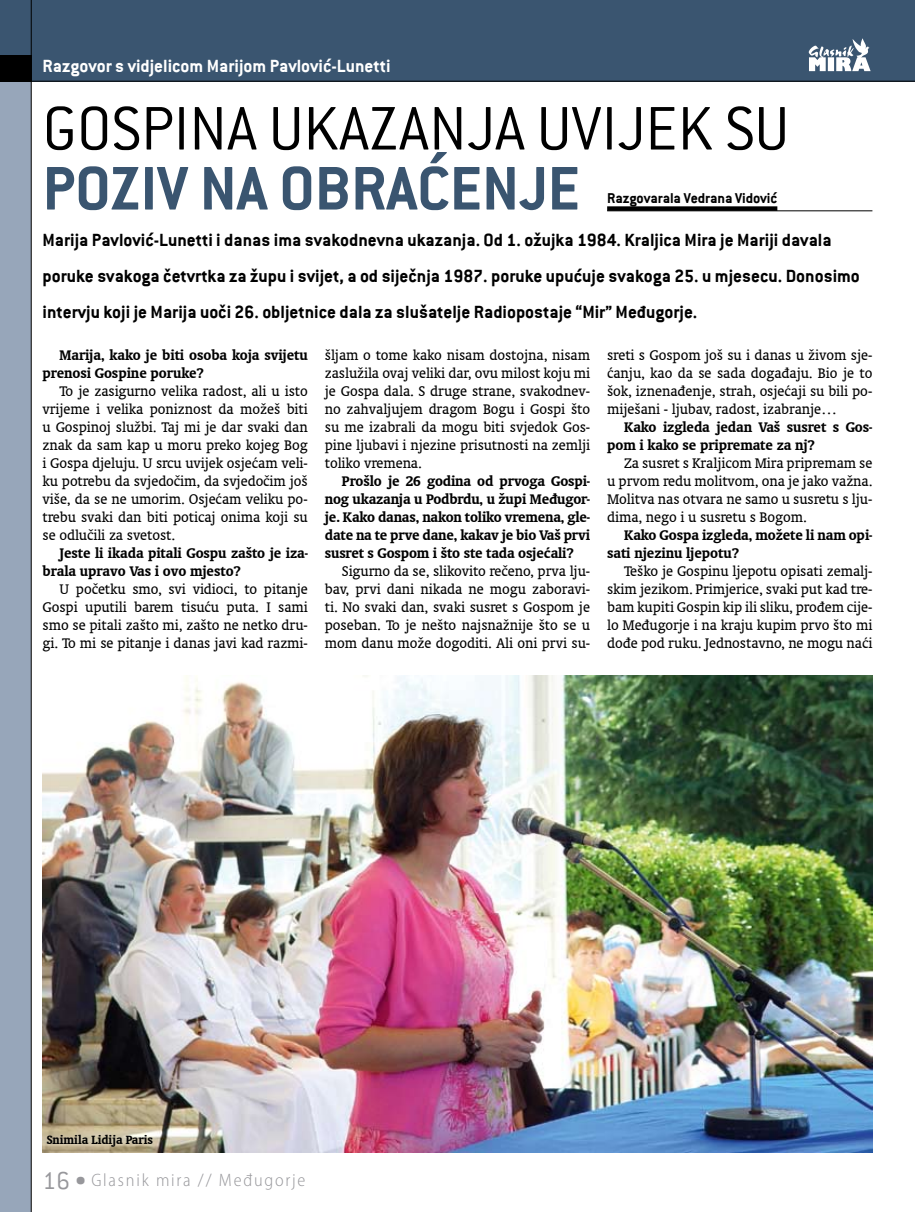
<style>
.page{position:relative;width:915px;height:1212px;background:#fff}
.page>*{position:absolute;margin:0;border:0;box-sizing:border-box;transform-origin:0 0}
.t1{font:300 67.5px "Conduit ITC";color:#000}
.t2{font:700 67.5px "Conduit ITC";color:#3a5570}
.t3{font:700 19.5px/36px "Conduit ITC";color:#000}
.t4{font:700 19.5px "Conduit ITC";color:#fff}
.t5{font:300 semi-condensed 18px "Myriad Pro";letter-spacing:.1em;color:#97979b}
.t6{font:15.75px/18px "Oranda L2";letter-spacing:-.005em;color:#000;text-align:justify}
.t7{font:700 15.75px/18px "Oranda L2";letter-spacing:-.005em;color:#000}
.t8{font:700 15.75px "Conduit ITC";letter-spacing:-.005em;color:#000}
.t9{font:700 13.5px "Oranda L2";color:#000}
.s1{font-family:"Conduit ITC";font-stretch:normal;font-size:27px}
</style>
<div class="page">
<div style="left:0;top:0;width:914px;height:81px;background:#3a5570"></div>
<div style="left:0;top:81px;width:31px;height:1131px;background:#97a6ba"></div>
<div style="left:0;top:55px;width:31px;height:26px;background:#000"></div>
<hr style="left:31px;top:81px;width:883px;height:1px;background:#000">
<hr style="left:31px;top:0;width:1px;height:1212px;background:#000">
<svg style="left:808px;top:38px;width:62px;height:33px"></svg>
<img style="left:43px;top:675px;width:828px;height:477px">
<hr style="left:607px;top:211px;width:265px;height:1px;background:#000">
<div style="left:607px;top:206px;width:170px;height:5px;background:#000"></div>
<p class="t4" style="left:43px;top:55px;width:349px">Razgovor s vidjelicom Marijom Pavlović-Lunetti</p>
<h1 class="t1" style="left:43px;top:92px;width:747px">GOSPINA UKAZANJA UVIJEK SU</h1>
<h1 class="t2" style="left:43px;top:149px;width:507px">POZIV NA OBRAĆENJE</h1>
<p class="t3" style="left:43px;top:221px;width:818px">Marija Pavlović-Lunetti i danas ima svakodnevna ukazanja. Od 1. ožujka 1984. Kraljica Mira je Mariji davala poruke svakoga četvrtka za župu i svijet, a od siječnja 1987. poruke upućuje svakoga 25. u mjesecu. Donosimo intervju koji je Marija uoči 26. obljetnice dala za slušatelje Radiopostaje “Mir” Međugorje.</p>
<p class="t8" style="left:607px;top:188px;width:171px">Razgovarala Vedrana Vidović</p>
<p class="t7" style="left:43px;top:346px;width:267px;text-indent:17px">Marija, kako je biti osoba koja svijetu prenosi Gospine poruke?</p>
<p class="t6" style="left:43px;top:382px;width:267px;text-indent:17px">To je zasigurno velika radost, ali u isto vrijeme i velika poniznost da možeš biti u Gospinoj službi. Taj mi je dar svaki dan znak da sam kap u moru preko kojeg Bog i Gospa djeluju. U srcu uvijek osjećam veli&shy;ku potrebu da svjedočim, da svjedočim još više, da se ne umorim. Osjećam veliku po&shy;trebu svaki dan biti poticaj onima koji su se odlučili za svetost.</p>
<p class="t7" style="left:43px;top:544px;width:267px;text-indent:17px">Jeste li ikada pitali Gospu zašto je iza&shy;brala upravo Vas i ovo mjesto?</p>
<p class="t6" style="left:43px;top:580px;width:267px;text-indent:17px">U početku smo, svi vidioci, to pitanje Gospi uputili barem tisuću puta. I sami smo se pitali zašto mi, zašto ne netko dru&shy;gi. To mi se pitanje i danas javi kad razmi-</p>
<p class="t6" style="left:325px;top:346px;width:267px">šljam o tome kako nisam dostojna, nisam zaslužila ovaj veliki dar, ovu milost koju mi je Gospa dala. S druge strane, svakodnev&shy;no zahvaljujem dragom Bogu i Gospi što su me izabrali da mogu biti svjedok Gos&shy;pine ljubavi i njezine prisutnosti na zemlji toliko vremena.</p>
<p class="t7" style="left:325px;top:472px;width:267px;text-align:justify;text-indent:17px">Prošlo je 26 godina od prvoga Gospi&shy;nog ukazanja u Podbrdu, u župi Međugor&shy;je. Kako danas, nakon toliko vremena, gle&shy;date na te prve dane, kakav je bio Vaš prvi susret s Gospom i što ste tada osjećali?</p>
<p class="t6" style="left:325px;top:562px;width:267px;text-indent:17px">Sigurno da se, slikovito rečeno, prva lju&shy;bav, prvi dani nikada ne mogu zaboravi&shy;ti. No svaki dan, svaki susret s Gospom je poseban. To je nešto najsnažnije što se u mom danu može dogoditi. Ali oni prvi su-</p>
<p class="t6" style="left:607px;top:346px;width:267px">sreti s Gospom još su i danas u živom sje&shy;ćanju, kao da se sada događaju. Bio je to šok, iznenađenje, strah, osjećaji su bili po&shy;miješani - ljubav, radost, izabranje…</p>
<p class="t7" style="left:607px;top:418px;width:267px;text-indent:17px">Kako izgleda jedan Vaš susret s Gos&shy;pom i kako se pripremate za nj?</p>
<p class="t6" style="left:607px;top:454px;width:267px;text-indent:17px">Za susret s Kraljicom Mira pripremam se u prvom redu molitvom, ona je jako važna.<br>Molitva nas otvara ne samo u susretu s lju&shy;dima, nego i u susretu s Bogom.</p>
<p class="t7" style="left:607px;top:526px;width:267px;text-indent:17px">Kako Gospa izgleda, možete li nam opi&shy;sati njezinu ljepotu?</p>
<p class="t6" style="left:607px;top:562px;width:267px;text-indent:17px">Teško je Gospinu ljepotu opisati zemalj&shy;skim jezikom. Primjerice, svaki put kad tre&shy;bam kupiti Gospin kip ili sliku, prođem cije&shy;lo Međugorje i na kraju kupim prvo što mi dođe pod ruku. Jednostavno, ne mogu naći</p>
<p class="t9" style="left:47px;top:1131px;width:108px">Snimila Lidija Paris</p>
<p class="t5" style="left:43px;top:1170px;width:264px"><span class="s1">16 •</span> Glasnik mira // Međugorje</p>
</div>
